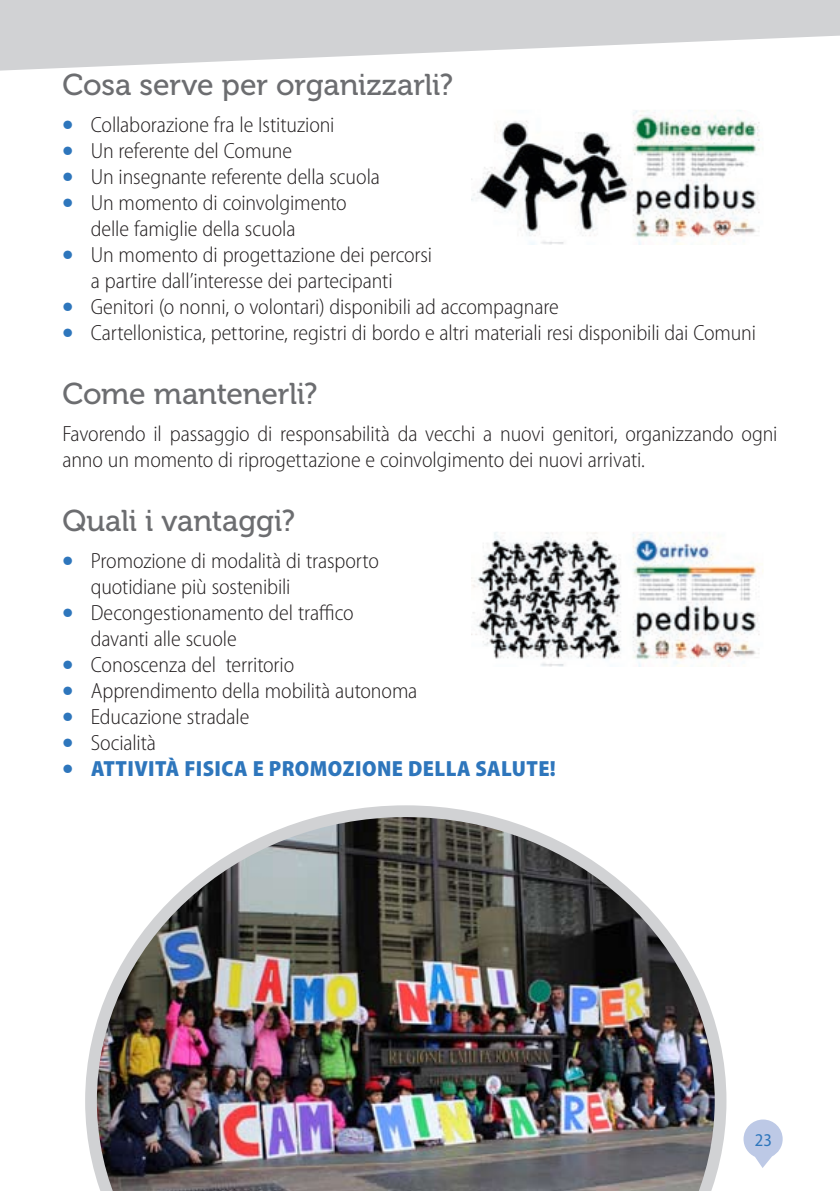
<style>
.page{position:relative;width:840px;height:1191px;background:#fff}
.page>*{position:absolute;margin:0;border:0;box-sizing:border-box;transform-origin:0 0}
.t1{font:30px "Museo 500";letter-spacing:-.01em;color:#6c6d70}
.t2{font:900 semi-expanded 28px/26px "Myriad Pro";color:#2e76bc;text-align:justify}
.t3{font:300 semi-condensed 22px/26px "Myriad Pro";letter-spacing:-.005em;color:#231f20}
.t4{font:900 semi-condensed 22px "Myriad Pro";letter-spacing:.02em;color:#2e76bc}
.t5{font:semi-condensed 18px "Myriad Pro";color:#2e76bc}
</style>
<div class="page">
<svg style="left:0;top:0;width:839px;height:71px;fill:#d1d2d4"></svg>
<svg style="left:743px;top:1119px;width:39px;height:49px"></svg>
<img style="left:471px;top:110px;width:289px;height:135px">
<img style="left:85px;top:805px;width:641px;height:386px">
<img style="left:471px;top:532px;width:292px;height:135px">
<h1 class="t1" style="left:62px;top:68px;width:392px">Cosa serve per organizzarli?</h1>
<p class="t3" style="left:91px;top:112px;width:666px">Collaborazione fra le Istituzioni<br>Un referente del Comune<br>Un insegnante referente della scuola<br>Un momento di coinvolgimento<br>delle famiglie della scuola<br>Un momento di progettazione dei percorsi<br>a partire dall’interesse dei partecipanti<br>Genitori (o nonni, o volontari) disponibili ad accompagnare<br>Cartellonistica, pettorine, registri di bordo e altri materiali resi disponibili dai Comuni</p>
<h1 class="t1" style="left:62px;top:377px;width:256px">Come mantenerli?</h1>
<p class="t3" style="left:62px;top:421px;width:716px">Favorendo il passaggio di responsabilità da vecchi a nuovi genitori, organizzando ogni anno un momento di riprogettazione e coinvolgimento dei nuovi arrivati.</p>
<h1 class="t1" style="left:62px;top:504px;width:234px">Quali i vantaggi?</h1>
<p class="t3" style="left:91px;top:548px;width:328px">Promozione di modalità di trasporto quotidiane più sostenibili<br>Decongestionamento del traffico<br>davanti alle scuole<br>Conoscenza del territorio<br>Apprendimento della mobilità autonoma<br>Educazione stradale<br>Socialità</p>
<p class="t4" style="left:91px;top:756px;width:466px">ATTIVITÀ FISICA E PROMOZIONE DELLA SALUTE!</p>
<p class="t2" style="left:62px;top:110px;width:12px">• • • •</p>
<p class="t2" style="left:62px;top:227px;width:12px;line-height:52px">• •</p>
<p class="t2" style="left:62px;top:318px;width:12px">•</p>
<p class="t2" style="left:62px;top:533px;width:12px;line-height:52px">• • •</p>
<p class="t2" style="left:62px;top:676px;width:12px">• • • •</p>
<p class="t5" style="left:754px;top:1130px;width:9px">23</p>
</div>
